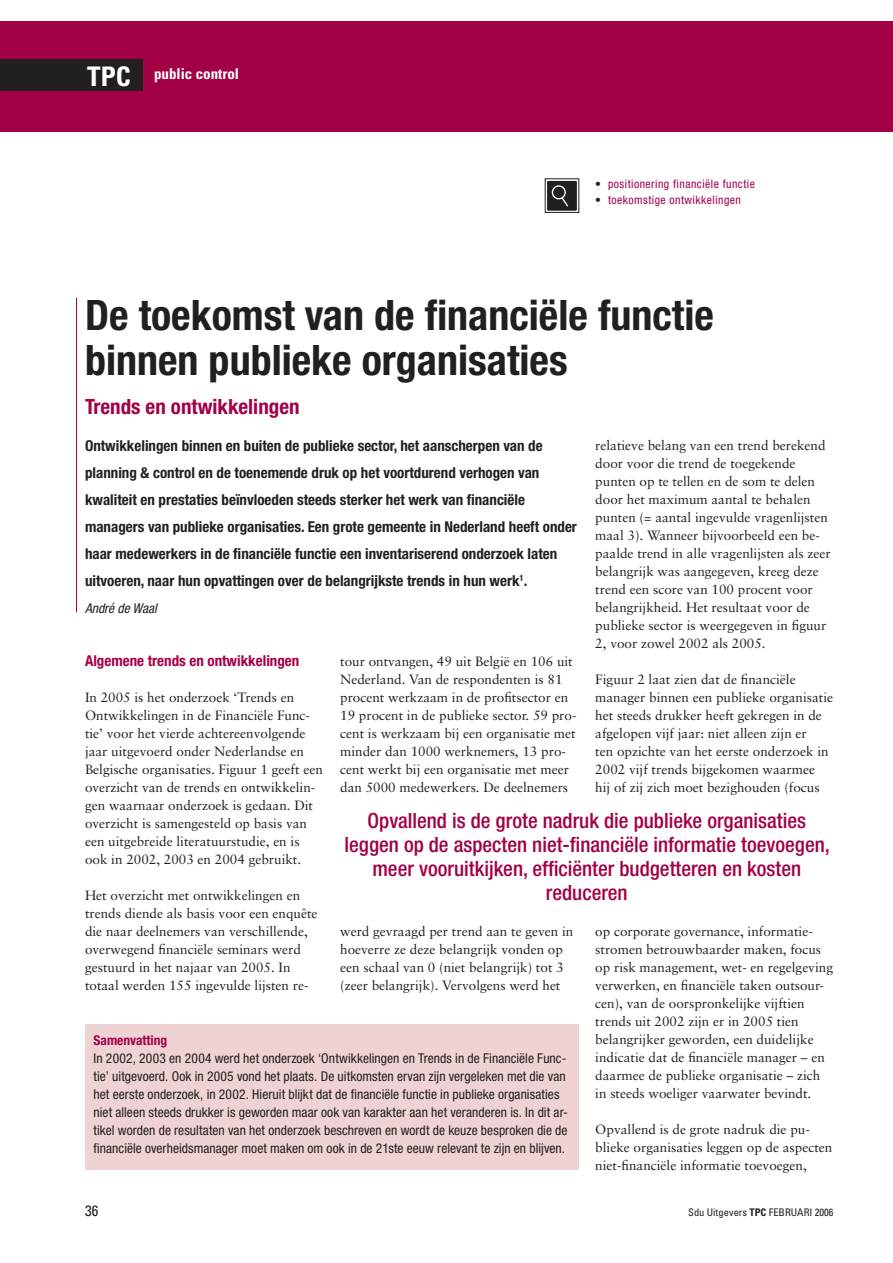
<style>
.page{position:relative;width:893px;height:1263px;background:#fff}
.page>*{position:absolute;margin:0;border:0;box-sizing:border-box;transform-origin:0 0}
.Kop{font:700 condensed 42px "Helvetica Neue";color:#231f20}
.t1{font:700 condensed 27px "Univers";color:#fff}
.streamer-links{font:500 condensed 21px/24px "Helvetica Neue";color:#a30146;text-align:center}
.Onderkop{font:700 condensed 21px "Helvetica Neue";color:#a30146}
.Inleiding{font:700 condensed 15px/27px "Helvetica Neue";color:#231f20}
.TK_1{font:700 condensed 15px "Helvetica Neue";color:#a30146}
.t2{font:700 condensed 15px "Univers";color:#fff}
.t3{font:condensed 15px "Univers";color:#231f20}
.t4{font:13.5px/18px "Sabon";color:#231f20}
.Samenvatting-plat{font:condensed 13.5px/18px "Helvetica Neue";letter-spacing:.005em;color:#231f20}
.Samenvatting-kopje{font:700 condensed 13.5px "Helvetica Neue";color:#a30146}
.Auteur_s{font:italic condensed 13.5px "Helvetica Neue";color:#231f20}
.Trefwoorden{font:condensed 11.7px "Helvetica Neue";letter-spacing:.04em;color:#a30146}
.t5{font:condensed 10.5px "Univers";color:#231f20}
.s1{color:#231f20}
.s2{font-weight:700}
</style>
<div class="page">
<div style="left:0;top:21px;width:893px;height:111px;background:#a30146"></div>
<div style="left:85px;top:1024px;width:493px;height:145px;background:#efd2d4"></div>
<div style="left:0;top:60px;width:142px;height:31px;background:#231f20"></div>
<hr style="left:76px;top:298px;width:1px;height:314px;background:#a30146">
<div style="left:547px;top:181px;width:30px;height:30px;background:#231f20"></div>
<svg style="left:551px;top:185px;width:18px;height:22px"></svg>
<p class="t1" style="left:87px;top:59px;width:45px">TPC</p>
<p class="t2" style="left:154px;top:65px;width:87px">public control</p>
<p class="Trefwoorden" style="left:595px;top:177px;width:161px"><span class="s1">•</span> positionering financiële functie</p>
<p class="Trefwoorden" style="left:595px;top:193px;width:147px"><span class="s1">•</span> toekomstige ontwikkelingen</p>
<p class="Kop" style="left:85px;top:290px;width:630px">De toekomst van de financiële functie</p>
<p class="Kop" style="left:85px;top:335px;width:484px">binnen publieke organisaties</p>
<p class="Onderkop" style="left:85px;top:394px;width:216px">Trends en ontwikkelingen</p>
<p class="t4" style="left:595px;top:436px;width:237px">relatieve belang van een trend berekend door voor die trend de toegekende punten op te tellen en de som te delen door het maximum aantal te behalen punten (= aantal ingevulde vragenlijsten maal 3). Wanneer bijvoorbeeld een be&shy;paalde trend in alle vragenlijsten als zeer belangrijk was aangegeven, kreeg deze trend een score van 100 procent voor belangrijkheid. Het resultaat voor de publieke sector is weergegeven in figuur 2, voor zowel 2002 als 2005.</p>
<p class="t4" style="left:595px;top:670px;width:239px">Figuur 2 laat zien dat de financiële manager binnen een publieke organisatie het steeds drukker heeft gekregen in de afgelopen vijf jaar: niet alleen zijn er<br>ten opzichte van het eerste onderzoek in 2002 vijf trends bijgekomen waarmee hij of zij zich moet bezighouden (focus</p>
<p class="Inleiding" style="left:85px;top:432px;width:493px">Ontwikkelingen binnen en buiten de publieke sector, het aanscherpen van de planning &amp; control en de toenemende druk op het voortdurend verhogen van kwaliteit en prestaties beïnvloeden steeds sterker het werk van financiële managers van publieke organisaties. Een grote gemeente in Nederland heeft onder haar medewerkers in de financiële functie een inventariserend onderzoek laten uitvoeren, naar hun opvattingen over de belangrijkste trends in hun werk<sup>1</sup>.</p>
<p class="Auteur_s" style="left:85px;top:600px;width:73px">André de Waal</p>
<p class="TK_1" style="left:85px;top:652px;width:216px">Algemene trends en ontwikkelingen</p>
<p class="t4" style="left:85px;top:688px;width:239px">In 2005 is het onderzoek ‘Trends en Ontwikkelingen in de Financiële Func&shy;tie’ voor het vierde achtereenvolgende jaar uitgevoerd onder Nederlandse en Belgische organisaties. Figuur 1 geeft een overzicht van de trends en ontwikkelin&shy;gen waarnaar onderzoek is gedaan. Dit overzicht is samengesteld op basis van een uitgebreide literatuurstudie, en is ook in 2002, 2003 en 2004 gebruikt.</p>
<p class="t4" style="left:85px;top:886px;width:234px">Het overzicht met ontwikkelingen en trends diende als basis voor een enquête die naar deelnemers van verschillende, overwegend financiële seminars werd gestuurd in het najaar van 2005. In totaal werden 155 ingevulde lijsten re-</p>
<p class="t4" style="left:340px;top:652px;width:238px">tour ontvangen, 49 uit België en 106 uit Nederland. Van de respondenten is 81 procent werkzaam in de profitsector en 19 procent in de publieke sector. 59 pro&shy;cent is werkzaam bij een organisatie met minder dan 1000 werknemers, 13 pro&shy;cent werkt bij een organisatie met meer dan 5000 medewerkers. De deelnemers</p>
<p class="streamer-links" style="left:368px;top:808px;width:440px">Opvallend is de grote nadruk die publieke organisaties</p>
<p class="streamer-links" style="left:345px;top:832px;width:487px">leggen op de aspecten niet-financiële informatie toevoegen, meer vooruitkijken, efficiënter budgetteren en kosten</p>
<p class="streamer-links" style="left:546px;top:880px;width:83px">reduceren</p>
<p class="t4" style="left:340px;top:922px;width:235px">werd gevraagd per trend aan te geven in hoeverre ze deze belangrijk vonden op een schaal van 0 (niet belangrijk) tot 3 (zeer belangrijk). Vervolgens werd het</p>
<p class="t4" style="left:595px;top:922px;width:239px">op corporate governance, informatie&shy;stromen betrouwbaarder maken, focus op risk management, wet- en regelgeving verwerken, en financiële taken outsour&shy;cen), van de oorspronkelijke vijftien trends uit 2002 zijn er in 2005 tien belangrijker geworden, een duidelijke indicatie dat de financiële manager – en daarmee de publieke organisatie – zich in steeds woeliger vaarwater bevindt.</p>
<p class="t4" style="left:595px;top:1120px;width:239px">Opvallend is de grote nadruk die pu&shy;blieke organisaties leggen op de aspecten niet-financiële informatie toevoegen,</p>
<p class="Samenvatting-kopje" style="left:94px;top:1032px;width:75px">Samenvatting</p>
<p class="Samenvatting-plat" style="left:94px;top:1049px;width:476px">In 2002, 2003 en 2004 werd het onderzoek ‘Ontwikkelingen en Trends in de Financiële Func&shy;tie’ uitgevoerd. Ook in 2005 vond het plaats. De uitkomsten ervan zijn vergeleken met die van het eerste onderzoek, in 2002. Hieruit blijkt dat de financiële functie in publieke organisaties niet alleen steeds drukker is geworden maar ook van karakter aan het veranderen is. In dit ar&shy;tikel worden de resultaten van het onderzoek beschreven en wordt de keuze besproken die de financiële overheidsmanager moet maken om ook in de 21ste eeuw relevant te zijn en blijven.</p>
<p class="t3" style="left:85px;top:1201px;width:15px">36</p>
<p class="t5" style="left:688px;top:1205px;width:147px">Sdu Uitgevers <span class="s2">TPC</span> FEBRUARI 2006</p>
</div>
